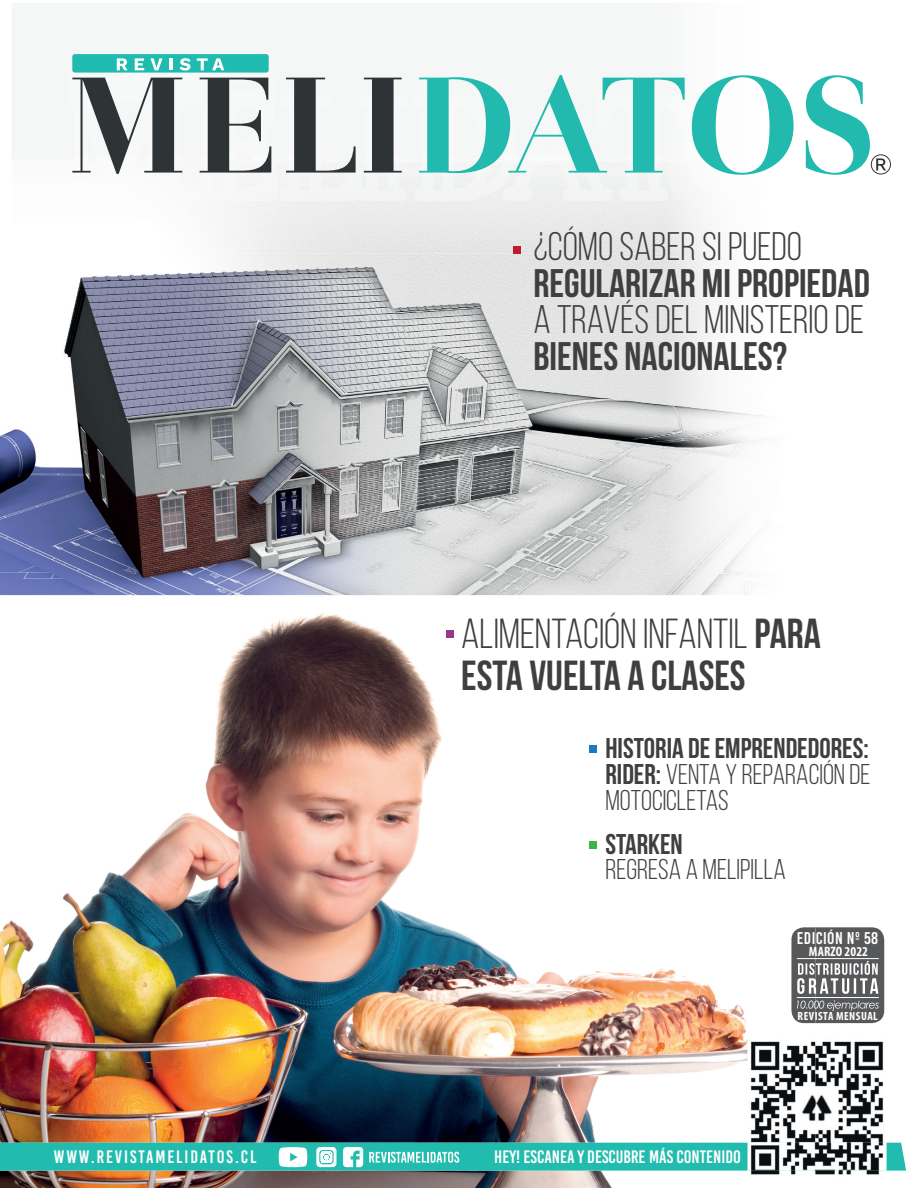
<style>
.page{position:relative;width:918px;height:1188px;background:#fff}
.page>*{position:absolute;margin:0;border:0;box-sizing:border-box;transform-origin:0 0}
.t1{font:42px/42px "Bebas Neue";color:#3f3f40}
.t2{font:39.9px "Bebas Neue";color:#3f3f40}
.t3{font:39.9px "Bebas Neue";color:#3f3f40}
.t4{font:28.5px/25.8px "Bebas Neue";color:#3f3f40;text-align:justify}
.t5{font:28.5px "Bebas Neue";color:#3f3f40}
.t6{font:18px "Bebas Kai";color:#fff}
.t7{font:18px "Bebas Kai";letter-spacing:.105em;color:#fff}
.t8{font:16.95px "Bebas Kai";letter-spacing:.025em;color:#fff}
.t9{font:700 condensed 13.65px "Myriad Pro";letter-spacing:.005em;color:#fff}
.t10{font:700 condensed 11.85px "Myriad Pro";letter-spacing:.04em;color:#fff}
.s1{font-style:inherit}
</style>
<div class="page">
<img style="left:0;top:254px;width:667px;height:341px">
<img style="left:210px;top:74px;width:681px;height:180px">
<img style="left:667px;top:161px;width:204px;height:434px">
<img style="left:0;top:595px;width:816px;height:593px">
<img style="left:791px;top:927px;width:93px;height:96px">
<hr style="left:797px;top:958px;width:82px;height:1px;background:#fff">
<hr style="left:797px;top:997px;width:82px;height:1px;background:#fff">
<svg style="left:797px;top:961px;width:81px;height:33px"></svg>
<svg style="left:797px;top:1000px;width:82px;height:11px"></svg>
<div style="left:590px;top:842px;width:7px;height:7px;background:#3ab54a"></div>
<div style="left:590px;top:745px;width:7px;height:7px;background:#1b7bc0"></div>
<img style="left:748px;top:1039px;width:139px;height:140px">
<svg style="left:0;top:1143px;width:906px;height:28px;background:#43bab0"></svg>
<div style="left:514px;top:247px;width:7px;height:7px;background:#bf1d2c"></div>
<img style="left:871px;top:172px;width:20px;height:30px">
<img style="left:72px;top:74px;width:202px;height:21px">
<img style="left:112px;top:76px;width:17px;height:2px">
<img style="left:129px;top:76px;width:16px;height:2px">
<img style="left:145px;top:76px;width:19px;height:2px">
<img style="left:164px;top:76px;width:10px;height:2px">
<img style="left:174px;top:76px;width:18px;height:19px">
<img style="left:192px;top:76px;width:15px;height:19px">
<img style="left:207px;top:76px;width:23px;height:2px">
<img style="left:271px;top:95px;width:3px;height:66px">
<div style="left:199px;top:161px;width:78px;height:40px;background:#f6f7f6"></div>
<img style="left:281px;top:95px;width:5px;height:66px">
<div style="left:281px;top:161px;width:78px;height:40px;background:#f3f5f4"></div>
<div style="left:359px;top:95px;width:48px;height:106px;background:#f4f5f4"></div>
<div style="left:414px;top:95px;width:89px;height:106px;background:#f3f4f3"></div>
<div style="left:503px;top:173px;width:109px;height:28px;background:#f2f3f2"></div>
<img style="left:620px;top:173px;width:47px;height:28px">
<img style="left:685px;top:95px;width:2px;height:33px">
<img style="left:687px;top:93px;width:112px;height:110px">
<img style="left:801px;top:93px;width:74px;height:92px">
<img style="left:801px;top:161px;width:70px;height:42px">
<svg style="left:876px;top:158px;width:10px;height:12px"></svg>
<div style="left:871px;top:155px;width:20px;height:19px;border:1px solid #303538;border-radius:50%"></div>
<div style="left:72px;top:54px;width:197px;height:19px;background:#20bbaf;border-radius:3px"></div>
<svg style="left:117px;top:58px;width:11px;height:12px"></svg>
<svg style="left:135px;top:58px;width:9px;height:12px"></svg>
<svg style="left:150px;top:58px;width:13px;height:12px"></svg>
<hr style="left:169px;top:58px;width:4px;height:12px;background:#fff">
<svg style="left:180px;top:58px;width:11px;height:13px"></svg>
<svg style="left:197px;top:58px;width:27px;height:12px"></svg>
<svg style="left:72px;top:78px;width:110px;height:96px"></svg>
<svg style="left:200px;top:78px;width:71px;height:95px"></svg>
<svg style="left:286px;top:78px;width:70px;height:95px"></svg>
<svg style="left:364px;top:78px;width:38px;height:95px"></svg>
<svg style="left:419px;top:75px;width:266px;height:98px"></svg>
<svg style="left:692px;top:75px;width:102px;height:100px"></svg>
<svg style="left:806px;top:75px;width:64px;height:100px"></svg>
<div style="left:446px;top:630px;width:7px;height:8px;background:#983692"></div>
<h2 class="t2" style="left:533px;top:225px;width:270px">¿CÓMO SABER SI PUEDO</h2>
<h2 class="t3" style="left:533px;top:261px;width:338px">REGULARIZAR MI PROPIEDAD</h2>
<h2 class="t2" style="left:533px;top:298px;width:332px">A TRAVÉS DEL MINISTERIO DE</h2>
<h2 class="t3" style="left:533px;top:334px;width:255px">BIENES NACIONALES?</h2>
<h1 class="t1" style="left:461px;top:612px;width:361px"><span class="s1">ALIMENTACIÓN INFANTIL</span> PARA<br>ESTA VUELTA A CLASES</h1>
<p class="t4" style="left:605px;top:735px;width:267px">HISTORIA DE EMPRENDEDORES:<br>RIDER: <span class="s1">VENTA Y REPARACIÓN DE MOTOCICLETAS</span></p>
<p class="t4" style="left:605px;top:831px;width:79px">STARKEN</p>
<p class="t5" style="left:605px;top:854px;width:182px">REGRESA A MELIPILLA</p>
<p class="t8" style="left:797px;top:929px;width:83px">EDICIÓN Nº 58</p>
<p class="t9" style="left:809px;top:943px;width:61px">MARZO 2022</p>
<p class="t7" style="left:54px;top:1147px;width:204px">WWW.REVISTAMELIDATOS.CL</p>
<p class="t6" style="left:494px;top:1147px;width:248px">HEY! ESCANEA Y DESCUBRE MÁS CONTENIDO</p>
<p class="t10" style="left:798px;top:1008px;width:82px">REVISTA MENSUAL</p>
</div>
